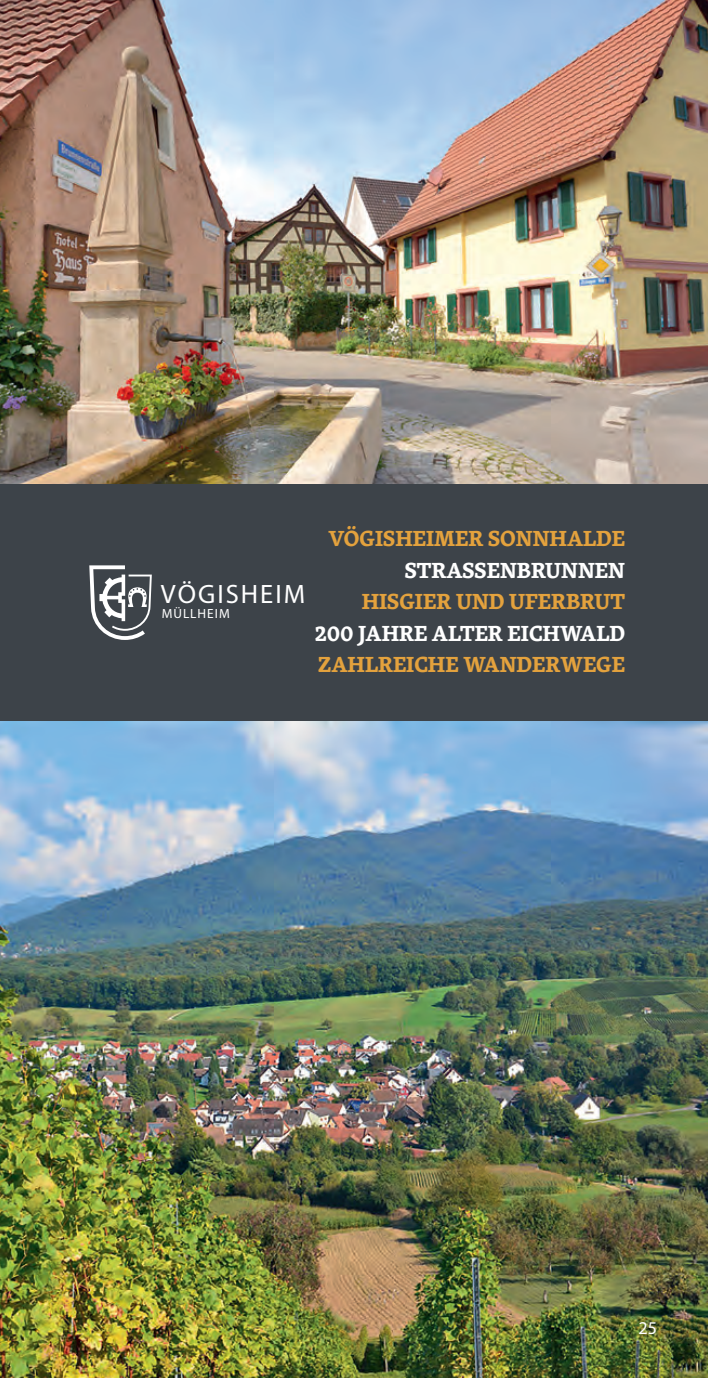
<style>
.page{position:relative;width:708px;height:1378px;background:#fff}
.page>*{position:absolute;margin:0;border:0;box-sizing:border-box;transform-origin:0 0}
.t1{font:26.55px "Myriad Pro";letter-spacing:.075em;color:#fff}
.t2{font:700 22.5px "Skolar Latin";color:#e4a23d}
.t3{font:700 22.5px "Skolar Latin";color:#fff}
.t4{font:18px "Myriad Pro";color:#fff}
.t5{font:13.28px "Myriad Pro";letter-spacing:.075em;color:#fff}
</style>
<div class="page">
<img style="left:0;top:0;width:708px;height:485px">
<img style="left:0;top:721px;width:708px;height:657px">
<div style="left:0;top:485px;width:708px;height:236px;background:#3d4349"></div>
<svg style="left:89px;top:565px;width:63px;height:75px"></svg>
<p class="t1" style="left:161px;top:578px;width:146px">VÖGISHEIM</p>
<p class="t5" style="left:162px;top:606px;width:70px">MÜLLHEIM</p>
<p class="t2" style="left:328px;top:521px;width:298px">VÖGISHEIMER SONNHALDE</p>
<p class="t3" style="left:405px;top:552px;width:222px">STRASSENBRUNNEN</p>
<p class="t2" style="left:362px;top:584px;width:265px">HISGIER UND UFERBRUT</p>
<p class="t3" style="left:315px;top:615px;width:311px">200 JAHRE ALTER EICHWALD</p>
<p class="t2" style="left:318px;top:647px;width:308px">ZAHLREICHE WANDERWEGE</p>
<p class="t4" style="left:638px;top:1317px;width:20px">25</p>
</div>
